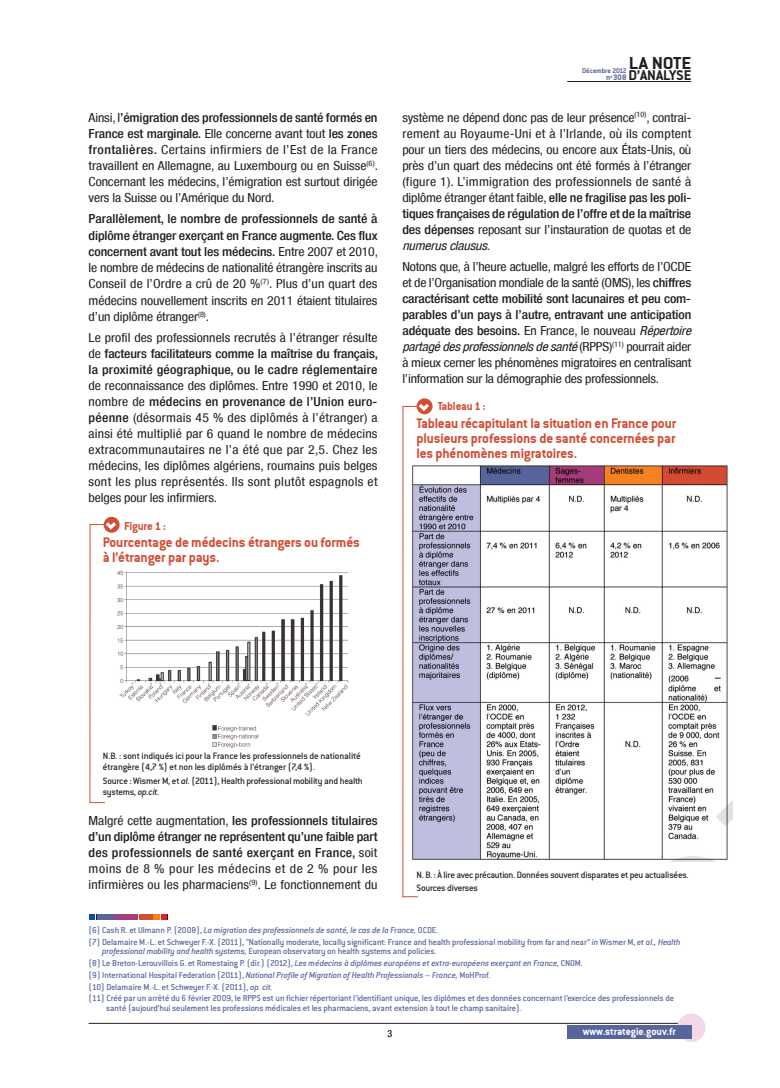
<style>
.page{position:relative;width:780px;height:1088px;background:#fff}
.page>*{position:absolute;margin:0;border:0;box-sizing:border-box;transform-origin:0 0}
.t1{font:18.75px "Conduit ITCTT Bold";letter-spacing:-.005em;color:#231f20;scale:1.1 1}
.t2{font:15.25px "Conduit ITCTT Bold";letter-spacing:-.01em;color:#231f20;scale:1.05 1}
.t3{font:15px/15px "Conduit ITCTT Bold";letter-spacing:-.01em;color:#d34c34}
.t4{font:condensed 12.5px/16px "Helvetica Neue LT";letter-spacing:-.01em;color:#231f20;text-align:justify;scale:1.1 1}
.t5{font:500 condensed 12.5px/16px "Helvetica Neue LT";letter-spacing:.01em;color:#231f20;text-align:justify;scale:1.1 1}
.t6{font:12.5px "Conduit ITCTT Bold";letter-spacing:-.01em;color:#d34c34}
.t7{font:11.25px "Conduit ITCTT Bold";color:#fff}
.t8{font:10px/10.6px "Conduit Md ITCTT Medium";letter-spacing:-.015em;color:#231f20}
.t9{font:500 condensed 10px "Helvetica Neue LT";color:#231f20}
.t10{font:9.38px/11.9px "Conduit Md ITCTT Medium";letter-spacing:-.015em;color:#58649c}
.t11{font:8.75px "Conduit ITCTT Bold";color:#58649c}
.t12{font:7.5px "Conduit ITCTT Bold";color:#58649c}
.s1{font-weight:500}
.s2{font-weight:400}
.s3{font-style:italic}
</style>
<div class="page">
<hr style="left:89px;top:1023px;width:602px;height:1px;background:#231f20">
<hr style="left:567px;top:81px;width:124px;height:1px;background:#231f20">
<div style="left:677px;top:1013px;width:28px;height:29px;background:#f2d8e8;border-radius:50%"></div>
<div style="left:567px;top:1025px;width:124px;height:14px;background:#58649c"></div>
<svg style="left:89px;top:914px;width:8px;height:6px"></svg>
<svg style="left:161px;top:914px;width:7px;height:6px"></svg>
<div style="left:97px;top:914px;width:13px;height:6px;background:#58649c"></div>
<div style="left:111px;top:914px;width:7px;height:6px;background:#7e5195"></div>
<div style="left:119px;top:914px;width:19px;height:6px;background:#a43f78"></div>
<div style="left:139px;top:914px;width:13px;height:6px;background:#d34c34"></div>
<div style="left:153px;top:914px;width:7px;height:6px;background:#f58220"></div>
<img style="left:117px;top:570px;width:232px;height:178px">
<img style="left:412px;top:465px;width:320px;height:396px">
<svg style="left:90px;top:802px;width:15px;height:1px"></svg>
<hr style="left:89px;top:524px;width:1px;height:279px;background:#d34c34">
<div style="left:104px;top:517px;width:16px;height:16px;background:#d34c34;border-radius:50%"></div>
<svg style="left:90px;top:522px;width:26px;height:8px"></svg>
<svg style="left:403px;top:896px;width:15px;height:1px"></svg>
<hr style="left:402px;top:406px;width:1px;height:491px;background:#d34c34">
<div style="left:416px;top:398px;width:16px;height:16px;background:#d34c34;border-radius:50%"></div>
<svg style="left:402px;top:404px;width:27px;height:7px"></svg>
<p class="t4" style="left:89px;top:109px;width:264px">Ainsi, l<span class="s1">’émigration des professionnels de santé formés en France est marginale.</span> Elle concerne avant tout <span class="s1">les zones frontalières.</span> Certains infirmiers de l’Est de la France travaillent en Allemagne, au Luxembourg ou en Suisse<sup>(6)</sup>.<br>Concernant les médecins, l’émigration est surtout dirigée vers la Suisse ou l’Amérique du Nord.</p>
<p class="t4" style="left:89px;top:211px;width:264px"><span class="s1">Parallèlement, le nombre de professionnels de santé à diplôme étranger exerçant en France augmente. Ces flux concernent avant tout les médecins.</span> Entre 2007 et 2010, le nombre de médecins de nationalité étrangère inscrits au Conseil de l’Ordre a crû de 20 %<sup>(7)</sup>. Plus d’un quart des médecins nouvellement inscrits en 2011 étaient titulaires d’un diplôme étranger<sup>(8)</sup>.</p>
<p class="t5" style="left:89px;top:330px;width:264px"><span class="s2">Le profil des professionnels recrutés à l’étranger résulte de</span> facteurs facilitateurs comme la maîtrise du français, la proximité géographique, ou le cadre réglementaire</p>
<p class="t4" style="left:89px;top:378px;width:264px">de reconnaissance des diplômes. Entre 1990 et 2010, le nombre de <span class="s1">médecins en provenance de l’Union euro&shy;péenne</span> (désormais 45 % des diplômés à l’étranger) a ainsi été multiplié par 6 quand le nombre de médecins extracommunautaires ne l’a été que par 2,5. Chez les médecins, les diplômes algériens, roumains puis belges sont les plus représentés. Ils sont plutôt espagnols et belges pour les infirmiers.</p>
<p class="t6" style="left:124px;top:518px;width:44px">Figure 1 :</p>
<p class="t3" style="left:103px;top:534px;width:258px">Pourcentage de médecins étrangers ou formés à l’étranger par pays.</p>
<h1 class="t1" style="left:628px;top:52px;width:58px">LA NOTE</h1>
<p class="t2" style="left:628px;top:66px;width:61px">D’ANALySE</p>
<p class="t12" style="left:582px;top:66px;width:46px">Décembre 2012</p>
<p class="t11" style="left:606px;top:72px;width:22px">n<sup>o</sup>308</p>
<p class="t4" style="left:402px;top:109px;width:264px">système ne dépend donc pas de leur présence<sup>(10)</sup>, contrai&shy;rement au Royaume-Uni et à l’Irlande, où ils comptent pour un tiers des médecins, ou encore aux États-Unis, où près d’un quart des médecins ont été formés à l’étranger (figure 1). L’immigration des professionnels de santé à diplôme étranger étant faible, <span class="s1">elle ne fragilise pas les poli&shy;tiques françaises de régulation de l’offre et de la maîtrise des dépenses</span> reposant sur l’instauration de quotas et de <span class="s3">numerus clausus.</span></p>
<p class="t4" style="left:402px;top:258px;width:264px">Notons que, à l’heure actuelle, malgré les efforts de l’OCDE et de l’Organisation mondiale de la santé (OMS), les <span class="s1">chiffres caractérisant cette mobilité sont lacunaires et peu com&shy;parables d’un pays à l’autre, entravant une anticipation adéquate des besoins.</span> En France, le nouveau <span class="s3">Répertoire partagé des professionnels de santé</span> (RPPS)<sup>(11)</sup> pourrait aider à mieux cerner les phénomènes migratoires en centralisant l’information sur la démographie des professionnels.</p>
<p class="t6" style="left:438px;top:399px;width:49px">Tableau 1 :</p>
<p class="t3" style="left:416px;top:415px;width:261px;text-align:justify">Tableau récapitulant la situation en France pour plusieurs professions de santé concernées par les phénomènes migratoires.</p>
<p class="t8" style="left:103px;top:751px;width:259px">N.B. : sont indiqués ici pour la France les professionnels de nationalité étrangère (4,7 %) et non les diplômés à l’étranger (7,4 %).</p>
<p class="t8" style="left:103px;top:775px;width:261px">Source : Wismer M, et <span class="s3">al.</span> (2011), Health professional mobility and health systems, <span class="s3">op.cit.</span></p>
<p class="t5" style="left:89px;top:812px;width:264px"><span class="s2">Malgré cette augmentation,</span> les professionnels titulaires d’un diplôme étranger ne représentent qu’une faible part des professionnels de santé exerçant en France, <span class="s2">soit moins de 8 % pour les médecins et de 2 % pour les infirmières ou les pharmaciens</span><sup>(9)</sup><span class="s2">. Le fonctionnement du</span></p>
<p class="t8" style="left:416px;top:869px;width:273px;line-height:12.2px">N. B. : À lire avec précaution. Données souvent disparates et peu actualisées.<br>Sources diverses</p>
<p class="t10" style="left:89px;top:923px;width:593px">(6) Cash R. et Ulmann P. (2008), <span class="s3">La migration des professionnels de santé, le cas de la France,</span> OCDE.<br>(7) Delamaire M.-L. et Schweyer F.-X. (2011), “Nationally moderate, locally significant: France and health professional mobility from far and near” <span class="s3">in</span> Wismer M, <span class="s3">et al., Health</span></p>
<p class="t10" style="left:89px;top:945px;width:587px;text-indent:13px"><span class="s3">professional mobility and health systems,</span> European observatory on health systems and policies.<br>(8) Le Breton-Lerouvillois G. et Romestaing P. (dir.) (2012), <span class="s3">Les médecins à diplômes européens et extra-européens exerçant en France,</span> CNOM.<br>(9) International Hospital Federation (2011), <span class="s3">National Profile of Migration of Health Professionals – France,</span> MoHProf.<br>(10) Delamaire M.-L. et Schweyer F.-X. (2011), <span class="s3">op. cit.<br></span>(11) Créé par un arrêté du 6 février 2009, le RPPS est un fichier répertoriant l’identifiant unique, les diplômes et des données concernant l’exercice des professionnels de</p>
<p class="t10" style="left:106px;top:1001px;width:417px">santé (aujourd’hui seulement les professions médicales et les pharmaciens, avant extension à tout le champ sanitaire).</p>
<p class="t9" style="left:387px;top:1028px;width:6px">3</p>
<p class="t7" style="left:582px;top:1025px;width:94px">www.strategie.gouv.fr</p>
</div>
